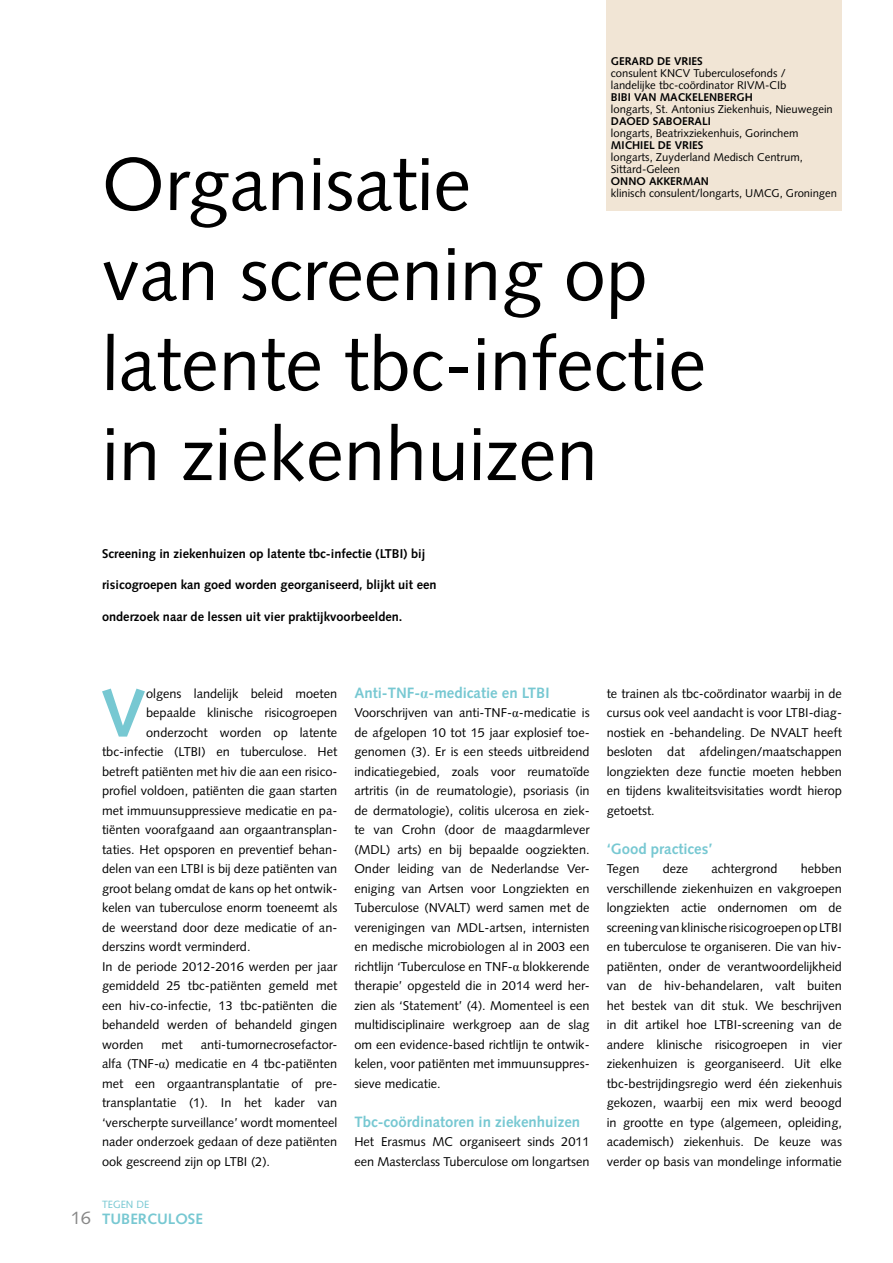
<style>
.page{position:relative;width:893px;height:1263px;background:#fff}
.page>*{position:absolute;margin:0;border:0;box-sizing:border-box;transform-origin:0 0}
.t1{font:75px/90px "Syntax";color:#000}
.t2{font:700 67.95px "Syntax";color:#77c8d2}
.t3{font:700 15px "Syntax";color:#77c8d2}
.t4{font:12.75px/19.5px "Syntax";color:#000;text-align:justify}
.t5{font:700 12.75px "Syntax";color:#000}
.t6{font:11.25px/12px "Syntax";color:#000}
.t7{font:700 11.25px "Syntax";color:#000}
.t8{font:10.5px "Syntax";color:#77c8d2}
.s1{font-family:"Times New Roman"}
.s2{font-weight:400;font-size:18px;color:#878787}
</style>
<div class="page">
<div style="left:607px;top:0;width:235px;height:210px;background:#f1e5d5"></div>
<h1 class="t1" style="left:102px;top:139px;width:371px">Organisatie</h1>
<p class="t7" style="left:611px;top:55px;width:93px">GERARD DE VRIES</p>
<p class="t6" style="left:611px;top:67px;width:177px">consulent KNCV Tuberculosefonds / landelijke tbc-coördinator RIVM-CIb</p>
<p class="t7" style="left:611px;top:91px;width:143px">BIBI VAN MACKELENBERGH</p>
<p class="t6" style="left:611px;top:103px;width:223px">longarts, St. Antonius Ziekenhuis, Nieuwegein</p>
<p class="t7" style="left:611px;top:115px;width:101px">DAOED SABOERALI</p>
<p class="t6" style="left:611px;top:127px;width:189px">longarts, Beatrixziekenhuis, Gorinchem</p>
<p class="t7" style="left:611px;top:139px;width:94px">MICHIEL DE VRIES</p>
<p class="t6" style="left:611px;top:151px;width:193px">longarts, Zuyderland Medisch Centrum,<br>Sittard-Geleen</p>
<p class="t7" style="left:611px;top:175px;width:100px">ONNO AKKERMAN</p>
<p class="t6" style="left:611px;top:187px;width:228px">klinisch consulent/longarts, UMCG, Groningen</p>
<h1 class="t1" style="left:102px;top:229px;width:606px">van screening op latente tbc-infectie in ziekenhuizen</h1>
<p class="t5" style="left:102px;top:546px;width:325px">Screening in ziekenhuizen op latente tbc-infectie (LTBI) bij</p>
<p class="t5" style="left:102px;top:578px;width:336px">risicogroepen kan goed worden georganiseerd, blijkt uit een</p>
<p class="t5" style="left:102px;top:609px;width:302px">onderzoek naar de lessen uit vier praktijkvoorbeelden.</p>
<h2 class="t2" style="left:101px;top:674px;width:47px">V</h2>
<p class="t4" style="left:146px;top:683px;width:193px">olgens landelijk beleid moeten</p>
<p class="t4" style="left:146px;top:703px;width:193px">bepaalde klinische risicogroepen</p>
<p class="t4" style="left:146px;top:722px;width:193px">onderzocht worden op latente</p>
<p class="t4" style="left:102px;top:742px;width:237px">tbc-infectie (LTBI) en tuberculose. Het</p>
<p class="t4" style="left:102px;top:761px;width:237px">betreft patiënten met hiv die aan een risico-</p>
<p class="t4" style="left:102px;top:781px;width:237px">profiel voldoen, patiënten die gaan starten</p>
<p class="t4" style="left:102px;top:800px;width:237px">met immuunsuppressieve medicatie en pa-</p>
<p class="t4" style="left:102px;top:820px;width:237px">tiënten voorafgaand aan orgaantransplan-</p>
<p class="t4" style="left:102px;top:839px;width:237px">taties. Het opsporen en preventief behan-</p>
<p class="t4" style="left:102px;top:859px;width:237px">delen van een LTBI is bij deze patiënten van</p>
<p class="t4" style="left:102px;top:878px;width:237px">groot belang omdat de kans op het ontwik-</p>
<p class="t4" style="left:102px;top:898px;width:237px">kelen van tuberculose enorm toeneemt als</p>
<p class="t4" style="left:102px;top:917px;width:237px">de weerstand door deze medicatie of an-</p>
<p class="t4" style="left:102px;top:937px;width:150px">derszins wordt verminderd.</p>
<p class="t4" style="left:102px;top:956px;width:237px">In de periode 2012-2016 werden per jaar</p>
<p class="t4" style="left:102px;top:976px;width:237px">gemiddeld 25 tbc-patiënten gemeld met</p>
<p class="t4" style="left:102px;top:995px;width:237px">een hiv-co-infectie, 13 tbc-patiënten die</p>
<p class="t4" style="left:102px;top:1015px;width:237px">behandeld werden of behandeld gingen</p>
<p class="t4" style="left:102px;top:1034px;width:43px">worden</p>
<p class="t4" style="left:162px;top:1034px;width:23px">met</p>
<p class="t4" style="left:102px;top:1034px;width:237px;text-indent:99px">anti-tumornecrosefactor&shy;alfa (TNF-<span class="s1">α</span>) medicatie en 4 tbc-patiënten met een orgaantransplantatie of pre&shy;transplantatie (1). In het kader van ‘verscherpte surveillance’ wordt momenteel nader onderzoek gedaan of deze patiënten ook gescreend zijn op LTBI (2).</p>
<p class="t8" style="left:102px;top:1198px;width:49px">TEGEN DE</p>
<p class="t3" style="left:71px;top:1210px;width:133px"><span class="s2">16</span> TUBERCULOSE</p>
<p class="t3" style="left:354px;top:684px;width:197px">Anti-TNF-<span class="s1">α</span>-medicatie en LTBI</p>
<p class="t4" style="left:354px;top:703px;width:237px">Voorschrijven van anti-TNF-<span class="s1">α</span>-medicatie is de afgelopen 10 tot 15 jaar explosief toe&shy;genomen (3). Er is een steeds uitbreidend indicatiegebied, zoals voor reumatoïde artritis (in de reumatologie), psoriasis (in de dermatologie), colitis ulcerosa en ziek&shy;te van Crohn (door de maagdarmlever (MDL) arts) en bij bepaalde oogziekten.<br>Onder leiding van de Nederlandse Ver&shy;eniging van Artsen voor Longziekten en Tuberculose (NVALT) werd samen met de verenigingen van MDL-artsen, internisten en medische microbiologen al in 2003 een richtlijn ‘Tuberculose en TNF-<span class="s1">α</span> blokkerende therapie’ opgesteld die in 2014 werd her&shy;zien als ‘Statement’ (4). Momenteel is een multidisciplinaire werkgroep aan de slag om een evidence-based richtlijn te ontwik&shy;kelen, voor patiënten met immuunsuppres&shy;sieve medicatie.</p>
<p class="t3" style="left:354px;top:1113px;width:227px">Tbc-coördinatoren in ziekenhuizen</p>
<p class="t4" style="left:354px;top:1132px;width:237px">Het Erasmus MC organiseert sinds 2011 een Masterclass Tuberculose om longartsen</p>
<p class="t4" style="left:607px;top:683px;width:237px">te trainen als tbc-coördinator waarbij in de cursus ook veel aandacht is voor LTBI-diag&shy;nostiek en -behandeling. De NVALT heeft besloten dat afdelingen/maatschappen longziekten deze functie moeten hebben en tijdens kwaliteitsvisitaties wordt hierop getoetst.</p>
<p class="t3" style="left:607px;top:840px;width:107px">‘Good practices’</p>
<p class="t4" style="left:607px;top:859px;width:34px">Tegen</p>
<p class="t4" style="left:663px;top:859px;width:27px">deze</p>
<p class="t4" style="left:711px;top:859px;width:68px">achtergrond</p>
<p class="t4" style="left:607px;top:859px;width:237px;text-indent:194px">hebben verschillende ziekenhuizen en vakgroepen longziekten actie ondernomen om de screening van klinische risicogroepen op LTBI en tuberculose te organiseren. Die van hiv&shy;patiënten, onder de verantwoordelijkheid van de hiv-behandelaren, valt buiten het bestek van dit stuk. We beschrijven in dit artikel hoe LTBI-screening van de andere klinische risicogroepen in vier ziekenhuizen is georganiseerd. Uit elke tbc-bestrijdingsregio werd één ziekenhuis gekozen, waarbij een mix werd beoogd in grootte en type (algemeen, opleiding, academisch) ziekenhuis. De keuze was verder op basis van mondelinge informatie</p>
</div>
